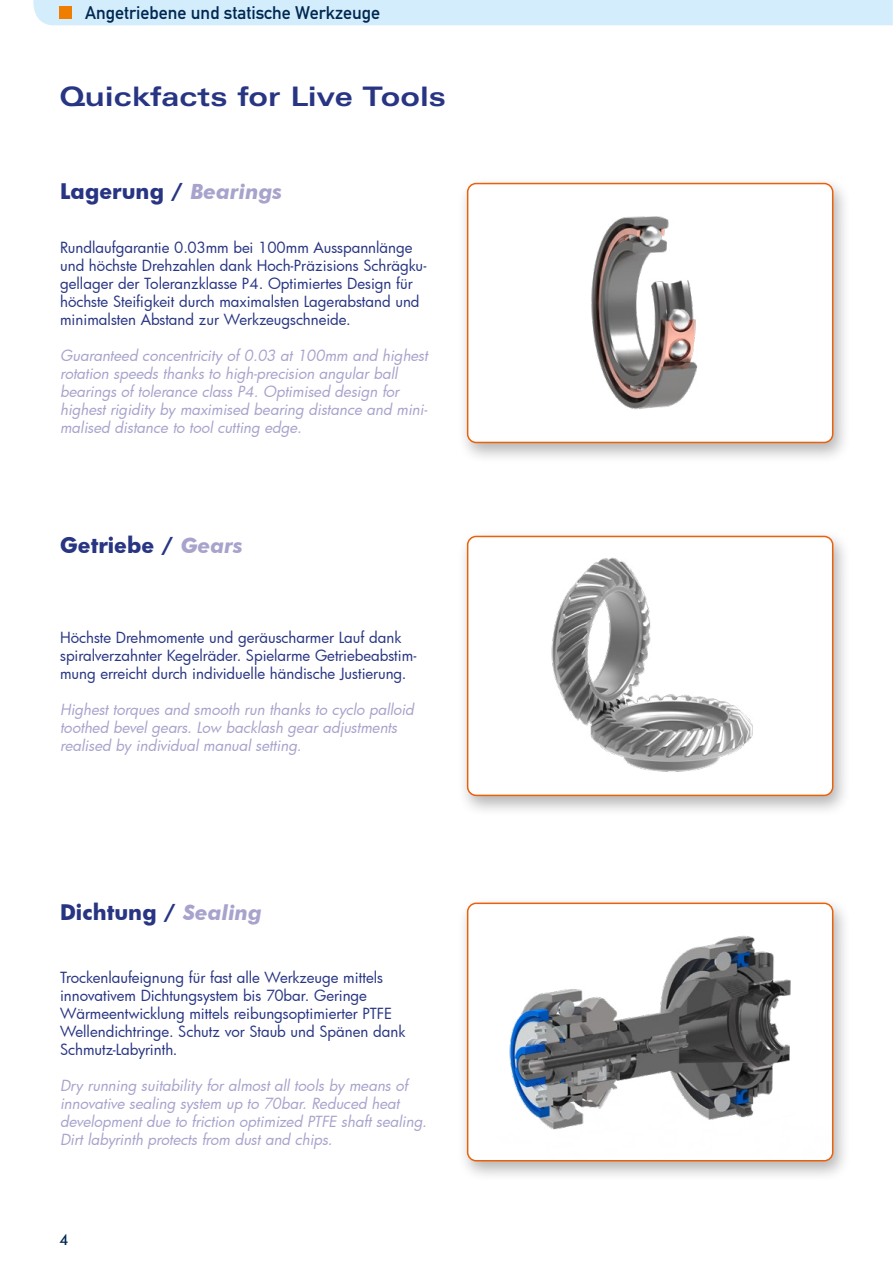
<style>
.page{position:relative;width:893px;height:1263px;background:#fff}
.page>*{position:absolute;margin:0;border:0;box-sizing:border-box;transform-origin:0 0}
.t1{font:700 expanded 27px "Zurich BT";color:#283583}
.t2{font:700 21px "Futura";color:#283583}
.t3{font:18px "DIN Mittelschrift LT";color:#002851}
.t4{font:15px/18px "Futura";color:#283583}
.t5{font:italic 15px/18px "Futura";color:#a7a3cc}
.t6{font:500 15px "Futura BT";color:#002851}
.s1{font-family:"Futura BT";font-style:italic;color:#a7a3cc}
</style>
<div class="page">
<div style="left:33px;top:0;width:860px;height:25px;background:#d4edfc"></div>
<div style="left:60px;top:6px;width:12px;height:13px;background:#ef7d00"></div>
<div style="left:457px;top:176px;width:395px;height:288px;background:#000;opacity:.3"></div>
<div style="left:468px;top:184px;width:365px;height:258px;background:#fff;border-radius:9px"></div>
<div style="left:467px;top:183px;width:366px;height:260px;border:2px solid #eb600a;border-radius:9px"></div>
<img style="left:507px;top:216px;width:245px;height:248px">
<div style="left:457px;top:529px;width:395px;height:288px;background:#000;opacity:.3"></div>
<img style="left:468px;top:536px;width:365px;height:259px">
<div style="left:467px;top:536px;width:366px;height:260px;border:2px solid #eb600a;border-radius:9px"></div>
<div style="left:457px;top:896px;width:395px;height:287px;background:#000;opacity:.3"></div>
<img style="left:468px;top:903px;width:365px;height:258px">
<div style="left:467px;top:902px;width:366px;height:259px;border:2px solid #eb600a;border-radius:9px"></div>
<p class="t3" style="left:85px;top:2px;width:297px">Angetriebene und statische Werkzeuge</p>
<h1 class="t1" style="left:60px;top:80px;width:388px">Quickfacts for Live Tools</h1>
<h2 class="t2" style="left:60px;top:176px;width:224px">Lagerung / <span class="s1">Bearings</span></h2>
<p class="t4" style="left:60px;top:239px;width:368px">Rundlaufgarantie 0.03mm bei 100mm Ausspannlänge und höchste Drehzahlen dank Hoch-Präzisions Schrägku&shy;gellager der Toleranzklasse P4. Optimiertes Design für höchste Steifigkeit durch maximalsten Lagerabstand und minimalsten Abstand zur Werkzeugschneide.</p>
<p class="t5" style="left:60px;top:347px;width:369px">Guaranteed concentricity of 0.03 at 100mm and highest rotation speeds thanks to high-precision angular ball bearings of tolerance class P4. Optimised design for highest rigidity by maximised bearing distance and mini&shy;malised distance to tool cutting edge.</p>
<h2 class="t2" style="left:60px;top:530px;width:184px">Getriebe / <span class="s1">Gears</span></h2>
<p class="t4" style="left:60px;top:628px;width:358px">Höchste Drehmomente und geräuscharmer Lauf dank spiralverzahnter Kegelräder. Spielarme Getriebeabstim&shy;mung erreicht durch individuelle händische Justierung.</p>
<p class="t5" style="left:60px;top:700px;width:355px">Highest torques and smooth run thanks to cyclo palloid toothed bevel gears. Low backlash gear adjustments realised by individual manual setting.</p>
<h2 class="t2" style="left:60px;top:897px;width:203px">Dichtung / <span class="s1">Sealing</span></h2>
<p class="t4" style="left:60px;top:968px;width:347px">Trockenlaufeignung für fast alle Werkzeuge mittels innovativem Dichtungsystem bis 70bar. Geringe Wärmeentwicklung mittels reibungsoptimierter PTFE Wellendichtringe. Schutz vor Staub und Spänen dank Schmutz-Labyrinth.</p>
<p class="t5" style="left:60px;top:1076px;width:368px">Dry running suitability for almost all tools by means of innovative sealing system up to 70bar. Reduced heat development due to friction optimized PTFE shaft sealing.<br>Dirt labyrinth protects from dust and chips.</p>
<p class="t6" style="left:60px;top:1230px;width:11px">4</p>
</div>
